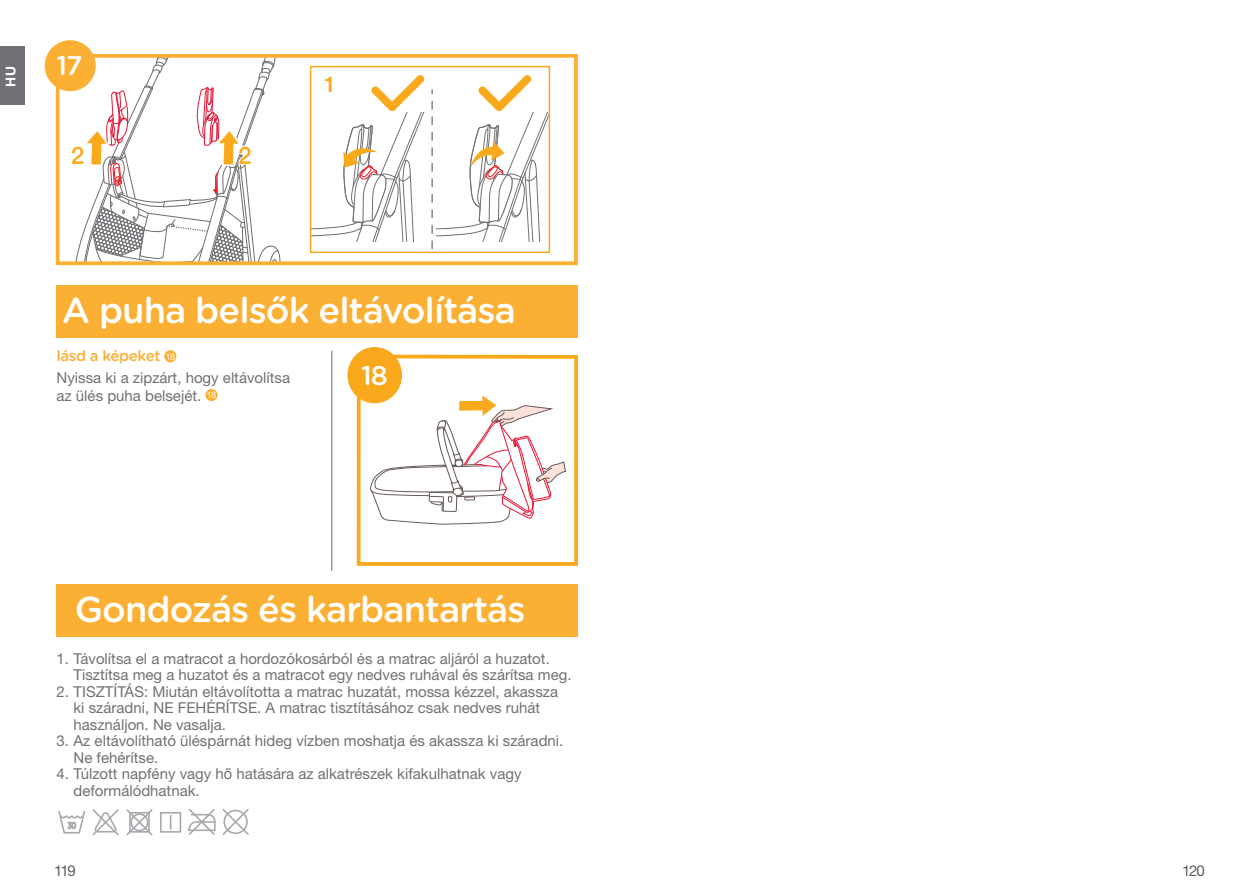
<style>
.page{position:relative;width:1259px;height:893px;background:#fff}
.page>*{position:absolute;margin:0;border:0;box-sizing:border-box;transform-origin:0 0}
.t1{font:500 36px "Gotham Rounded";letter-spacing:-.025em;color:#fff}
.内容{font:500 27px "Gotham Rounded";color:#fff}
.warnings{font:15px/16.5px "Helvetica Neue LT Std";color:#717074}
.t2{font:500 15px "Gotham Rounded";letter-spacing:-.025em;color:#fbb033}
.t3{font:15px "Helvetica Neue LT Std";letter-spacing:-.09em;color:#625c5c}
.warning{font:700 13.5px "Helvetica Neue LT Std";color:#fff}
.t4{font:9px "Helvetica Neue LT Std";color:#fff}
.s1{font-family:"Arial"}
</style>
<div class="page">
<div style="left:0;top:46px;width:24px;height:59px;background:#717074"></div>
<div style="left:57px;top:285px;width:521px;height:53px;background:#fbb033"></div>
<div style="left:57px;top:584px;width:521px;height:53px;background:#fbb033"></div>
<hr style="left:331px;top:351px;width:1px;height:220px;background:#717074">
<div style="left:164px;top:350px;width:12px;height:12px;background:#fbb033;border-radius:50%"></div>
<div style="left:205px;top:389px;width:13px;height:12px;background:#fbb033;border-radius:50%"></div>
<svg style="left:188px;top:809px;width:61px;height:26px"></svg>
<div style="left:160px;top:812px;width:21px;height:21px;border:2px solid #a8a9ad"></div>
<svg style="left:170px;top:816px;width:1px;height:13px"></svg>
<svg style="left:58px;top:809px;width:95px;height:27px"></svg>
<div style="left:357px;top:355px;width:221px;height:211px;border:4px solid #f9a91b"></div>
<div style="left:347px;top:347px;width:55px;height:56px;background:#f9a91b;border-radius:50%"></div>
<svg style="left:369px;top:392px;width:197px;height:133px"></svg>
<div style="left:56px;top:54px;width:522px;height:211px;border:4px solid #fbb033"></div>
<div style="left:45px;top:40px;width:51px;height:51px;background:#fbb033;border-radius:50%"></div>
<div style="left:310px;top:66px;width:240px;height:187px;border:2px solid #f9a91b"></div>
<svg style="left:431px;top:75px;width:118px;height:177px"></svg>
<svg style="left:72px;top:56px;width:210px;height:208px"></svg>
<svg style="left:311px;top:75px;width:114px;height:166px"></svg>
<p class="warning" style="left:2px;top:87px;width:22px;rotate:-90deg">HU</p>
<p class="内容" style="left:56px;top:46px;width:28px">17</p>
<p class="t1" style="left:62px;top:285px;width:455px">A puha belsők eltávolítása</p>
<p class="t2" style="left:57px;top:345px;width:105px">lásd a képeket</p>
<p class="t4" style="left:166px;top:351px;width:11px">18</p>
<p class="warnings" style="left:57px;top:369px;width:235px;line-height:18px">Nyissa ki a zipzárt, hogy eltávolítsa az ülés puha belsejét.</p>
<p class="t4" style="left:207px;top:390px;width:11px">18</p>
<p class="内容" style="left:361px;top:356px;width:28px">18</p>
<p class="t1" style="left:75px;top:583px;width:452px">Gondozás és karbantartás</p>
<p class="warnings" style="left:74px;top:650px;width:499px;text-indent:-17px">1. Távolítsa el a matracot a hordozókosárból és a matrac aljáról a huzatot.<br>Tisztítsa meg a huzatot és a matracot egy nedves ruhával és szárítsa meg.</p>
<p class="warnings" style="left:74px;top:683px;width:486px;text-indent:-17px">2. TISZTÍTÁS: Miután eltávolította a matrac huzatát, mossa kézzel, akassza ki száradni, NE FEHÉRÍTSE. A matrac tisztításához csak nedves ruhát használjon. Ne vasalja.</p>
<p class="warnings" style="left:74px;top:732px;width:491px;text-indent:-17px">3. Az eltávolítható üléspárnát hideg vízben moshatja és akassza ki száradni.<br>Ne fehérítse.</p>
<p class="warnings" style="left:74px;top:765px;width:449px;text-indent:-17px">4. Túlzott napfény vagy h<span class="s1">ő</span> hatására az alkatrészek kifakulhatnak vagy deformálódhatnak.</p>
<p class="t3" style="left:54px;top:861px;width:23px">119</p>
<p class="t3" style="left:1182px;top:862px;width:24px">120</p>
</div>
